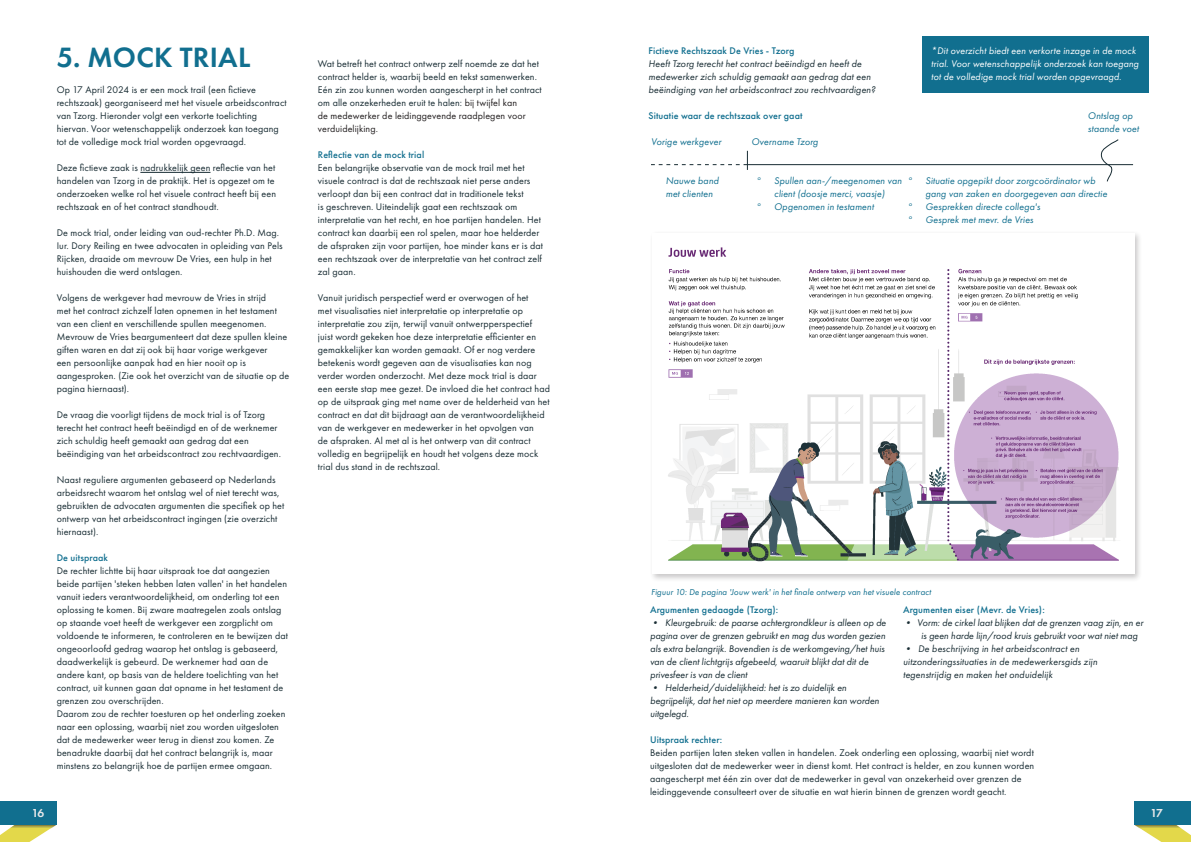
<style>
.page{position:relative;width:1191px;height:842px;background:#fff}
.page>*{position:absolute;margin:0;border:0;box-sizing:border-box;transform-origin:0 0}
.Brood{font:600 29px "Futura PT";letter-spacing:.01em;color:#116f8f}
.t1{font:600 12px "Futura PT";color:#e6e7e9}
.Brood-2{font:10px/13px "Futura PT";letter-spacing:.01em;color:#182c33}
.Brood-3{font:italic 10px/13px "Futura PT";color:#182c33}
.Opsomming_kopie{font:italic 10px/13px "Futura PT";letter-spacing:.01em;color:#116f8f}
.Opsomming_kopie-2{font:italic 10px/13px "Futura PT";letter-spacing:.01em;color:#fff}
.Brood-4{font:500 10px "Futura PT";letter-spacing:.01em;color:#116f8f}
.Opsomming_kopie-3{font:500 10px "Futura PT";letter-spacing:.01em;color:#116f8f}
.Brood-5{font:500 10px "Futura PT";letter-spacing:.01em;color:#14708f}
.meta_data{font:italic 9px "Futura PT";letter-spacing:.01em;color:#116f8f}
.s1{color:#231f20}
</style>
<div class="page">
<svg style="left:1135px;top:825px;width:56px;height:17px"></svg>
<div style="left:1134px;top:801px;width:57px;height:24px;background:#116f8f"></div>
<svg style="left:0;top:825px;width:56px;height:17px"></svg>
<div style="left:0;top:801px;width:57px;height:24px;background:#116f8f"></div>
<hr style="left:140px;top:172px;width:70px;height:1px;background:#182c33">
<div style="left:649px;top:230px;width:493px;height:352px;background:#231f20;opacity:.25"></div>
<img style="left:652px;top:233px;width:482px;height:341px">
<hr style="left:747px;top:164px;width:386px;height:1px;background:#182c33">
<svg style="left:1099px;top:139px;width:20px;height:43px"></svg>
<svg style="left:651px;top:151px;width:97px;height:19px"></svg>
<div style="left:922px;top:36px;width:227px;height:57px;background:#116f8f"></div>
<p class="Brood" style="left:57px;top:40px;width:195px">5. MOCK TRIAL</p>
<p class="Brood-2" style="left:57px;top:83px;width:231px">Op 17 April 2024 is er een mock trail (een fictieve rechtszaak) georganiseerd met het visuele arbeidscontract van Tzorg. Hieronder volgt een verkorte toelichting hiervan. Voor wetenschappelijk onderzoek kan toegang tot de volledige mock trial worden opgevraagd.</p>
<p class="Brood-2" style="left:57px;top:161px;width:221px">Deze fictieve zaak is nadrukkelijk geen reflectie van het handelen van Tzorg in de praktijk. Het is opgezet om te onderzoeken welke rol het visuele contract heeft bij een rechtszaak en of het contract standhoudt.</p>
<p class="Brood-2" style="left:57px;top:226px;width:227px">De mock trial, onder leiding van oud-rechter Ph.D. Mag.<br>Iur. Dory Reiling en twee advocaten in opleiding van Pels Rijcken, draaide om mevrouw De Vries, een hulp in het huishouden die werd ontslagen.</p>
<p class="Brood-2" style="left:57px;top:291px;width:234px">Volgens de werkgever had mevrouw de Vries in strijd<br>met het contract zichzelf laten opnemen in het testament van een client en verschillende spullen meegenomen.<br>Mevrouw de Vries beargumenteert dat deze spullen kleine giften waren en dat zij ook bij haar vorige werkgever<br>een persoonlijke aanpak had en hier nooit op is aangesproken. (Zie ook het overzicht van de situatie op de pagina hiernaast).</p>
<p class="Brood-2" style="left:57px;top:408px;width:226px">De vraag die voorligt tijdens de mock trial is of Tzorg terecht het contract heeft beëindigd en of de werknemer zich schuldig heeft gemaakt aan gedrag dat een beëindiging van het arbeidscontract zou rechtvaardigen.</p>
<p class="Brood-2" style="left:57px;top:473px;width:229px">Naast reguliere argumenten gebaseerd op Nederlands arbeidsrecht waarom het ontslag wel of niet terecht was, gebruikten de advocaten argumenten die specifiek op het ontwerp van het arbeidscontract ingingen (zie overzicht hiernaast).</p>
<p class="Brood-4" style="left:57px;top:552px;width:53px">De uitspraak</p>
<p class="Brood-2" style="left:57px;top:564px;width:233px">De rechter lichtte bij haar uitspraak toe dat aangezien beide partijen 'steken hebben laten vallen' in het handelen vanuit ieders verantwoordelijkheid, om onderling tot een oplossing te komen. Bij zware maatregelen zoals ontslag op staande voet heeft de werkgever een zorgplicht om voldoende te informeren, te controleren en te bewijzen dat ongeoorloofd gedrag waarop het ontslag is gebaseerd, daadwerkelijk is gebeurd. De werknemer had aan de andere kant, op basis van de heldere toelichting van het contract, uit kunnen gaan dat opname in het testament de grenzen zou overschrijden.</p>
<p class="Brood-2" style="left:57px;top:707px;width:230px">Daarom zou de rechter toesturen op het onderling zoeken naar een oplossing, waarbij niet zou worden uitgesloten dat de medewerker weer terug in dienst zou komen. Ze benadrukte daarbij dat het contract belangrijk is, maar minstens zo belangrijk hoe de partijen ermee omgaan.</p>
<p class="Brood-2" style="left:318px;top:57px;width:225px">Wat betreft het contract ontwerp zelf noemde ze dat het contract helder is, waarbij beeld en tekst samenwerken.<br>Eén zin zou kunnen worden aangescherpt in het contract om alle onzekerheden eruit te halen: <span class="s1">bij twijfel kan<br>de medewerker de leidinggevende raadplegen voor verduidelijking.</span></p>
<p class="Brood-5" style="left:318px;top:149px;width:108px">Reflectie van de mock trial</p>
<p class="Brood-2" style="left:318px;top:161px;width:227px">Een belangrijke observatie van de mock trail met het visuele contract is dat de rechtszaak niet perse anders verloopt dan bij een contract dat in traditionele tekst<br>is geschreven. Uiteindelijk gaat een rechtszaak om interpretatie van het recht, en hoe partijen handelen. Het contract kan daarbij een rol spelen, maar hoe helderder de afspraken zijn voor partijen, hoe minder kans er is dat een rechtszaak over de interpretatie van het contract zelf zal gaan.</p>
<p class="Brood-2" style="left:318px;top:291px;width:233px">Vanuit juridisch perspectief werd er overwogen of het<br>met visualisaties niet interpretatie op interpretatie op interpretatie zou zijn, terwijl vanuit ontwerpperspectief<br>juist wordt gekeken hoe deze interpretatie efficienter en gemakkelijker kan worden gemaakt. Of er nog verdere betekenis wordt gegeven aan de visualisaties kan nog verder worden onderzocht. Met deze mock trial is daar een eerste stap mee gezet. De invloed die het contract had op de uitspraak ging met name over de helderheid van het contract en dat dit bijdraagt aan de verantwoordelijkheid van de werkgever en medewerker in het opvolgen van<br>de afspraken. Al met al is het ontwerp van dit contract volledig en begrijpelijk en houdt het volgens deze mock trial dus stand in de rechtszaal.</p>
<p class="Brood-4" style="left:648px;top:45px;width:147px">Fictieve Rechtszaak De Vries - Tzorg</p>
<p class="Brood-3" style="left:648px;top:57px;width:228px">Heeft Tzorg terecht het contract beëindigd en heeft de medewerker zich schuldig gemaakt aan gedrag dat een beëindiging van het arbeidscontract zou rechtvaardigen?</p>
<p class="Opsomming_kopie-3" style="left:648px;top:110px;width:156px">Situatie waar de rechtszaak over gaat</p>
<p class="Opsomming_kopie-2" style="left:931px;top:44px;width:209px">*Dit overzicht biedt een verkorte inzage in de mock trial. Voor wetenschappelijk onderzoek kan toegang tot de volledige mock trial worden opgevraagd.</p>
<p class="Opsomming_kopie" style="left:1087px;top:109px;width:52px">Ontslag op staande voet</p>
<p class="Opsomming_kopie" style="left:651px;top:135px;width:72px">Vorige werkgever</p>
<p class="Opsomming_kopie" style="left:751px;top:135px;width:68px">Overname Tzorg</p>
<p class="Opsomming_kopie" style="left:665px;top:174px;width:54px">Nauwe band met clienten</p>
<p class="Opsomming_kopie" style="left:756px;top:174px;width:6px">◦</p>
<p class="Opsomming_kopie" style="left:774px;top:174px;width:129px">Spullen aan-/meegenomen van client (doosje merci, vaasje)</p>
<p class="Opsomming_kopie" style="left:756px;top:200px;width:6px">◦</p>
<p class="Opsomming_kopie" style="left:774px;top:200px;width:101px">Opgenomen in testament</p>
<p class="Opsomming_kopie" style="left:907px;top:174px;width:6px">◦</p>
<p class="Opsomming_kopie" style="left:925px;top:174px;width:183px">Situatie opgepikt door zorgcoördinator wb gang van zaken en doorgegeven aan directie</p>
<p class="Opsomming_kopie" style="left:907px;top:200px;width:6px">◦</p>
<p class="Opsomming_kopie" style="left:925px;top:200px;width:116px">Gesprekken directe collega's</p>
<p class="Opsomming_kopie" style="left:907px;top:213px;width:6px">◦</p>
<p class="Opsomming_kopie" style="left:925px;top:213px;width:109px">Gesprek met mevr. de Vries</p>
<p class="meta_data" style="left:651px;top:587px;width:282px">Figuur 10: De pagina 'Jouw werk' in het finale ontwerp van het visuele contract</p>
<p class="Brood-4" style="left:650px;top:604px;width:130px">Argumenten gedaagde (Tzorg):</p>
<p class="Brood-3" style="left:650px;top:616px;width:238px">• Kleurgebruik: de paarse achtergrondkleur is alleen op de pagina over de grenzen gebruikt en mag dus worden gezien als extra belangrijk. Bovendien is de werkomgeving/het huis van de client lichtgrijs afgebeeld, waaruit blijkt dat dit de privesfeer is van de client</p>
<p class="Brood-3" style="left:650px;top:681px;width:231px">• Helderheid/duidelijkheid: het is zo duidelijk en begrijpelijk, dat het niet op meerdere manieren kan worden uitgelegd.</p>
<p class="Opsomming_kopie-3" style="left:903px;top:604px;width:143px">Argumenten eiser (Mevr. de Vries):</p>
<p class="Brood-3" style="left:921px;top:616px;width:224px;text-indent:-18px">• Vorm: de cirkel laat blijken dat de grenzen vaag zijn, en er is geen harde lijn/rood kruis gebruikt voor wat niet mag</p>
<p class="Brood-3" style="left:903px;top:642px;width:196px">• De beschrijving in het arbeidscontract en uitzonderingssituaties in de medewerkersgids zijn tegenstrijdig en maken het onduidelijk</p>
<p class="Brood-4" style="left:650px;top:734px;width:74px">Uitspraak rechter:</p>
<p class="Brood-2" style="left:650px;top:746px;width:386px">Beiden partijen laten steken vallen in handelen. Zoek onderling een oplossing, waarbij niet wordt uitgesloten dat de medewerker weer in dienst komt. Het contract is helder, en zou kunnen worden aangescherpt met één zin over dat de medewerker in geval van onzekerheid over grenzen de leidinggevende consulteert over de situatie en wat hierin binnen de grenzen wordt geacht.</p>
<p class="t1" style="left:32px;top:806px;width:14px">16</p>
<p class="t1" style="left:1150px;top:806px;width:14px">17</p>
</div>
